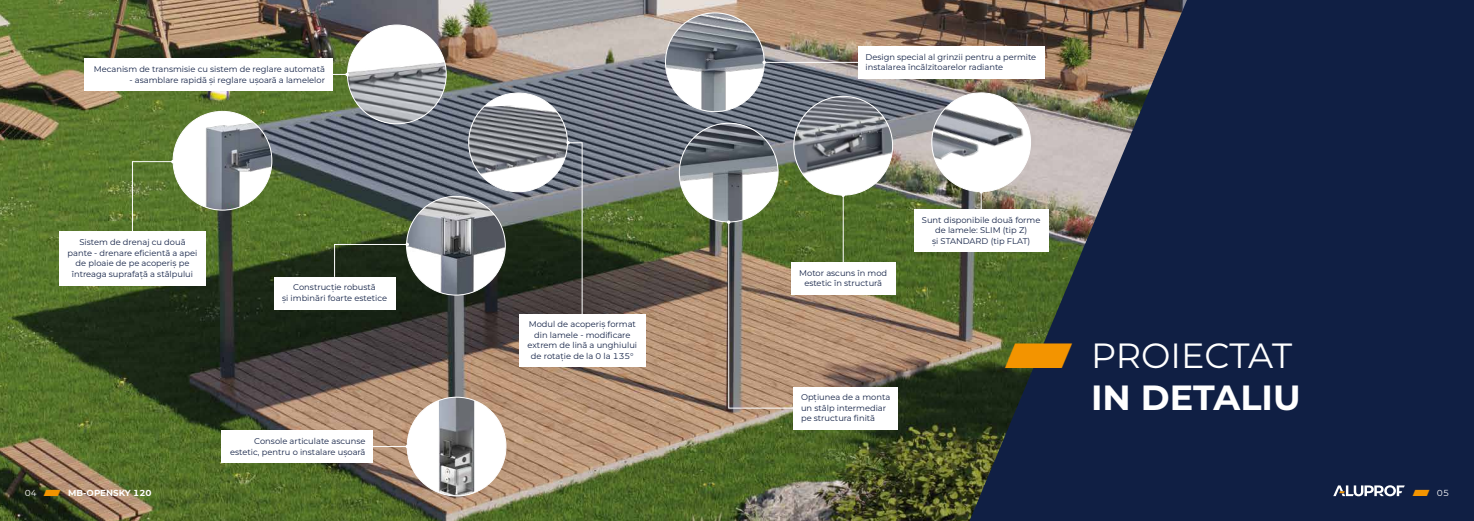
<style>
.page{position:relative;width:1474px;height:521px;background:#fff}
.page>*{position:absolute;margin:0;border:0;box-sizing:border-box;transform-origin:0 0}
.t1{font:35px/42px "Aluprof Sans";letter-spacing:-.005em;color:#fff;text-align:right}
.t2{font:700 8.75px "Aluprof Sans";color:#fff}
.t3{font:8.75px "Aluprof Sans";color:#fff}
.t4{font:8.31px/10.5px "Aluprof Sans";color:#101f44;text-align:center}
.s1{color:#f39400}
.s2{font-weight:700}
.s3{font-weight:400}
.s4{font-weight:700;color:#f39400}
</style>
<div class="page">
<div style="left:1186px;top:0;width:287px;height:521px;background:#101f44"></div>
<img style="left:0;top:0;width:1186px;height:521px">
<div style="left:173px;top:111px;width:99px;height:99px;background:#fff;border-radius:50%"></div>
<img style="left:205px;top:112px;width:67px;height:98px">
<img style="left:679px;top:123px;width:99px;height:99px;border-radius:49px">
<img style="left:665px;top:13px;width:99px;height:99px;border-radius:49px">
<div style="left:468px;top:93px;width:99px;height:99px;background:#fff;border-radius:50%"></div>
<img style="left:468px;top:104px;width:99px;height:88px">
<div style="left:347px;top:25px;width:99px;height:99px;background:#fff;border-radius:50%"></div>
<img style="left:347px;top:58px;width:99px;height:66px">
<div style="left:407px;top:397px;width:99px;height:99px;background:#fff;border-radius:50%"></div>
<img style="left:439px;top:397px;width:35px;height:99px">
<div style="left:793px;top:96px;width:99px;height:99px;background:#fff;border-radius:50%"></div>
<img style="left:793px;top:96px;width:99px;height:79px">
<img style="left:406px;top:196px;width:99px;height:99px;border-radius:49px">
<div style="left:931px;top:93px;width:99px;height:99px;background:#fff;border-radius:50%"></div>
<img style="left:931px;top:93px;width:99px;height:70px">
<div style="left:914px;top:209px;width:134px;height:42px;background:#fff"></div>
<hr style="left:371px;top:446px;width:36px;height:1px;background:#fff">
<svg style="left:979px;top:192px;width:3px;height:17px"></svg>
<div style="left:59px;top:231px;width:147px;height:55px;background:#fff"></div>
<div style="left:221px;top:430px;width:152px;height:33px;background:#fff"></div>
<div style="left:791px;top:262px;width:104px;height:32px;background:#fff"></div>
<svg style="left:132px;top:160px;width:43px;height:71px;background:#617e37"></svg>
<svg style="left:332px;top:73px;width:17px;height:3px"></svg>
<hr style="left:842px;top:195px;width:1px;height:67px;background:#fff">
<svg style="left:334px;top:243px;width:75px;height:35px;background:#283423"></svg>
<svg style="left:727px;top:220px;width:68px;height:189px;background:#968669"></svg>
<svg style="left:566px;top:141px;width:17px;height:173px;background:#595f57"></svg>
<div style="left:84px;top:58px;width:248px;height:33px;background:#fff"></div>
<div style="left:858px;top:46px;width:186px;height:32px;background:#fff"></div>
<div style="left:274px;top:277px;width:121px;height:32px;background:#fff"></div>
<div style="left:793px;top:387px;width:104px;height:42px;background:#fff"></div>
<div style="left:519px;top:314px;width:126px;height:52px;background:#fff"></div>
<hr style="left:764px;top:62px;width:95px;height:1px;background:#fff">
<svg style="left:1333px;top:485px;width:71px;height:11px"></svg>
<p class="t4" style="left:94px;top:64px;width:233px">Mecanism de transmisie cu sistem de reglare automată</p>
<p class="t4" style="left:129px;top:74px;width:197px">- asamblare rapidă și reglare ușoară a lamelelor</p>
<p class="t4" style="left:865px;top:51px;width:172px;text-align:left">Design special al grinzii pentru a permite instalarea încălzitoarelor radiante</p>
<p class="t4" style="left:922px;top:214px;width:120px">Sunt disponibile două forme de lamele: SLIM (tip Z)</p>
<p class="t4" style="left:79px;top:237px;width:108px">Sistem de drenaj cu două</p>
<p class="t4" style="left:932px;top:235px;width:99px">și STANDARD (tip FLAT)</p>
<p class="t4" style="left:68px;top:248px;width:131px">pante - drenare eficientă a apei de ploaie de pe acoperiș pe întreaga suprafață a stâlpului</p>
<p class="t4" style="left:799px;top:267px;width:89px">Motor ascuns în mod estetic în structură</p>
<p class="t4" style="left:282px;top:282px;width:106px">Construcție robustă<br>și imbinări foarte estetice</p>
<p class="t4" style="left:230px;top:436px;width:137px;text-align:right">Console articulate ascunse estetic, pentru o instalare ușoară</p>
<p class="t4" style="left:527px;top:319px;width:111px">Modul de acoperiș format din lamele - modificare extrem de lină a unghiului de rotație de la 0 la 135°</p>
<p class="t4" style="left:801px;top:392px;width:91px;text-align:left">Opțiunea de a monta un stâlp intermediar pe structura finită</p>
<h1 class="t1" style="left:1005px;top:334px;width:297px"><span class="s1">⸠</span> PROIECTAT<br><span class="s2">IN DETALIU</span></h1>
<p class="t2" style="left:25px;top:487px;width:128px"><span class="s3">04</span> <span class="s1">⸠</span> MB-OPENSKY 120</p>
<p class="t3" style="left:1412px;top:487px;width:38px"><span class="s4">⸠</span> 05</p>
</div>
